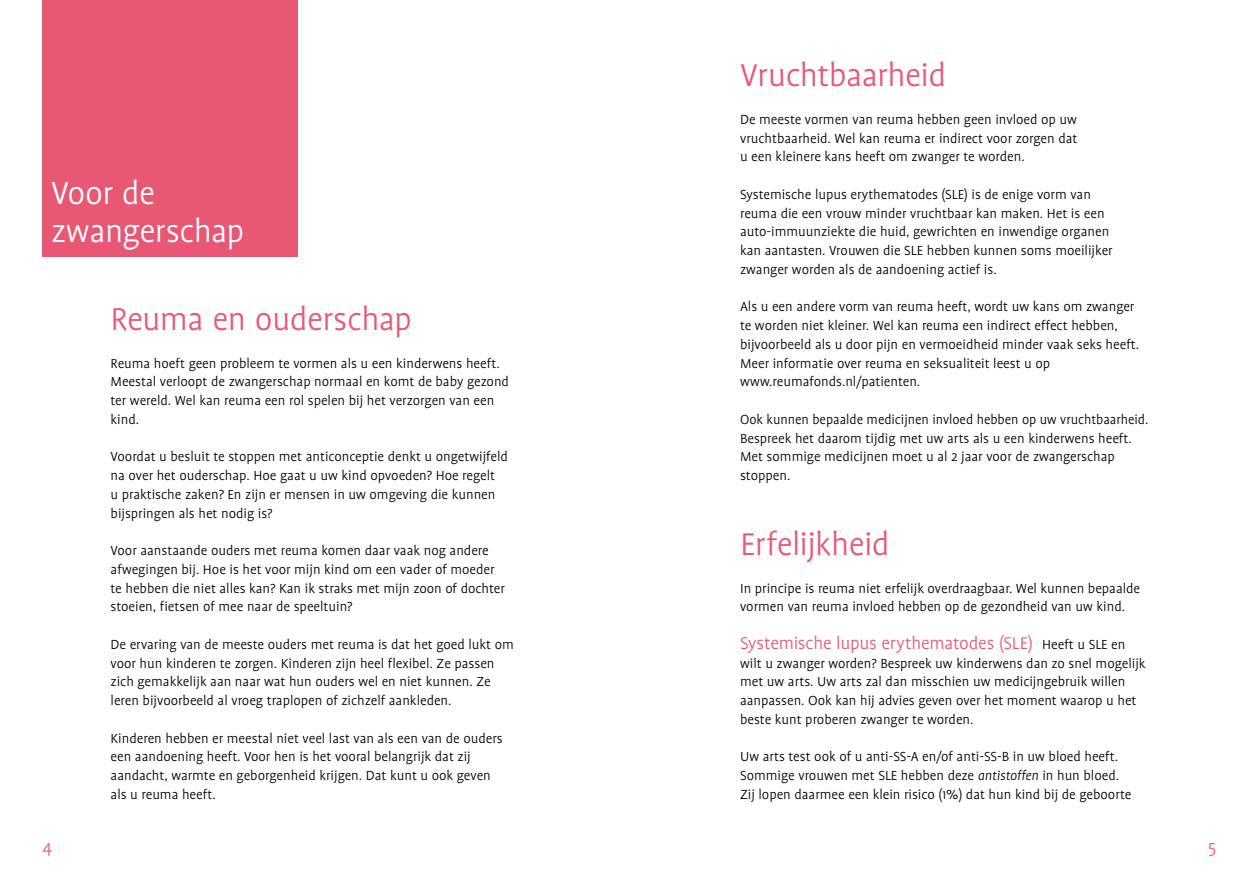
<style>
.page{position:relative;width:1259px;height:893px;background:#fff}
.page>*{position:absolute;margin:0;border:0;box-sizing:border-box;transform-origin:0 0}
.t1{font:300 36px "Profile OT";letter-spacing:-.015em;color:#e85875}
.t2{font:300 36px/37.5px "Profile OT";letter-spacing:-.015em;color:#fff}
.t3{font:300 19.5px "Profile OT";letter-spacing:-.01em;color:#e85875}
.t4{font:300 15px/18.8px "Profile OT";color:#000}
.s1{font-size:15px;color:#000}
.s2{font-style:italic}
</style>
<div class="page">
<div style="left:43px;top:0;width:255px;height:256px;background:#e85875"></div>
<h1 class="t2" style="left:51px;top:175px;width:195px">Voor de zwangerschap</h1>
<h1 class="t1" style="left:111px;top:299px;width:303px">Reuma en ouderschap</h1>
<p class="t4" style="left:111px;top:354px;width:400px">Reuma hoeft geen probleem te vormen als u een kinderwens heeft.<br>Meestal verloopt de zwangerschap normaal en komt de baby gezond ter wereld. Wel kan reuma een rol spelen bij het verzorgen van een kind.</p>
<p class="t4" style="left:111px;top:448px;width:399px">Voordat u besluit te stoppen met anticonceptie denkt u ongetwijfeld na over het ouderschap. Hoe gaat u uw kind opvoeden? Hoe regelt<br>u praktische zaken? En zijn er mensen in uw omgeving die kunnen bijspringen als het nodig is?</p>
<p class="t4" style="left:111px;top:541px;width:396px">Voor aanstaande ouders met reuma komen daar vaak nog andere afwegingen bij. Hoe is het voor mijn kind om een vader of moeder te hebben die niet alles kan? Kan ik straks met mijn zoon of dochter stoeien, fietsen of mee naar de speeltuin?</p>
<p class="t4" style="left:111px;top:635px;width:405px">De ervaring van de meeste ouders met reuma is dat het goed lukt om voor hun kinderen te zorgen. Kinderen zijn heel flexibel. Ze passen zich gemakkelijk aan naar wat hun ouders wel en niet kunnen. Ze leren bijvoorbeeld al vroeg traplopen of zichzelf aankleden.</p>
<p class="t4" style="left:111px;top:729px;width:394px">Kinderen hebben er meestal niet veel last van als een van de ouders een aandoening heeft. Voor hen is het vooral belangrijk dat zij aandacht, warmte en geborgenheid krijgen. Dat kunt u ook geven als u reuma heeft.</p>
<h1 class="t1" style="left:740px;top:55px;width:208px">Vruchtbaarheid</h1>
<p class="t4" style="left:740px;top:110px;width:339px;text-align:justify">De meeste vormen van reuma hebben geen invloed op uw vruchtbaarheid. Wel kan reuma er indirect voor zorgen dat u een kleinere kans heeft om zwanger te worden.</p>
<p class="t4" style="left:740px;top:185px;width:374px">Systemische lupus erythematodes (SLE) is de enige vorm van reuma die een vrouw minder vruchtbaar kan maken. Het is een auto-immuunziekte die huid, gewrichten en inwendige organen kan aantasten. Vrouwen die SLE hebben kunnen soms moeilijker zwanger worden als de aandoening actief is.</p>
<p class="t4" style="left:740px;top:298px;width:401px">Als u een andere vorm van reuma heeft, wordt uw kans om zwanger te worden niet kleiner. Wel kan reuma een indirect effect hebben, bijvoorbeeld als u door pijn en vermoeidheid minder vaak seks heeft.<br>Meer informatie over reuma en seksualiteit leest u op www.reumafonds.nl/patienten.</p>
<p class="t4" style="left:740px;top:410px;width:410px">Ook kunnen bepaalde medicijnen invloed hebben op uw vruchtbaarheid.<br>Bespreek het daarom tijdig met uw arts als u een kinderwens heeft.<br>Met sommige medicijnen moet u al 2 jaar voor de zwangerschap stoppen.</p>
<h1 class="t1" style="left:740px;top:524px;width:151px">Erfelijkheid</h1>
<p class="t4" style="left:740px;top:579px;width:402px">In principe is reuma niet erfelijk overdraagbaar. Wel kunnen bepaalde vormen van reuma invloed hebben op de gezondheid van uw kind.</p>
<h2 class="t3" style="left:740px;top:632px;width:387px">Systemische lupus erythematodes (SLE) <span class="s1">Heeft u SLE en</span></h2>
<p class="t4" style="left:740px;top:654px;width:407px">wilt u zwanger worden? Bespreek uw kinderwens dan zo snel mogelijk met uw arts. Uw arts zal dan misschien uw medicijngebruik willen aanpassen. Ook kan hij advies geven over het moment waarop u het beste kunt proberen zwanger te worden.</p>
<p class="t4" style="left:740px;top:748px;width:393px">Uw arts test ook of u anti-SS-A en/of anti-SS-B in uw bloed heeft.<br>Sommige vrouwen met SLE hebben deze <span class="s2">antistoffen</span> in hun bloed.<br>Zij lopen daarmee een klein risico (1%) dat hun kind bij de geboorte</p>
<h2 class="t3" style="left:43px;top:836px;width:11px">4</h2>
<h2 class="t3" style="left:1208px;top:836px;width:10px">5</h2>
</div>
